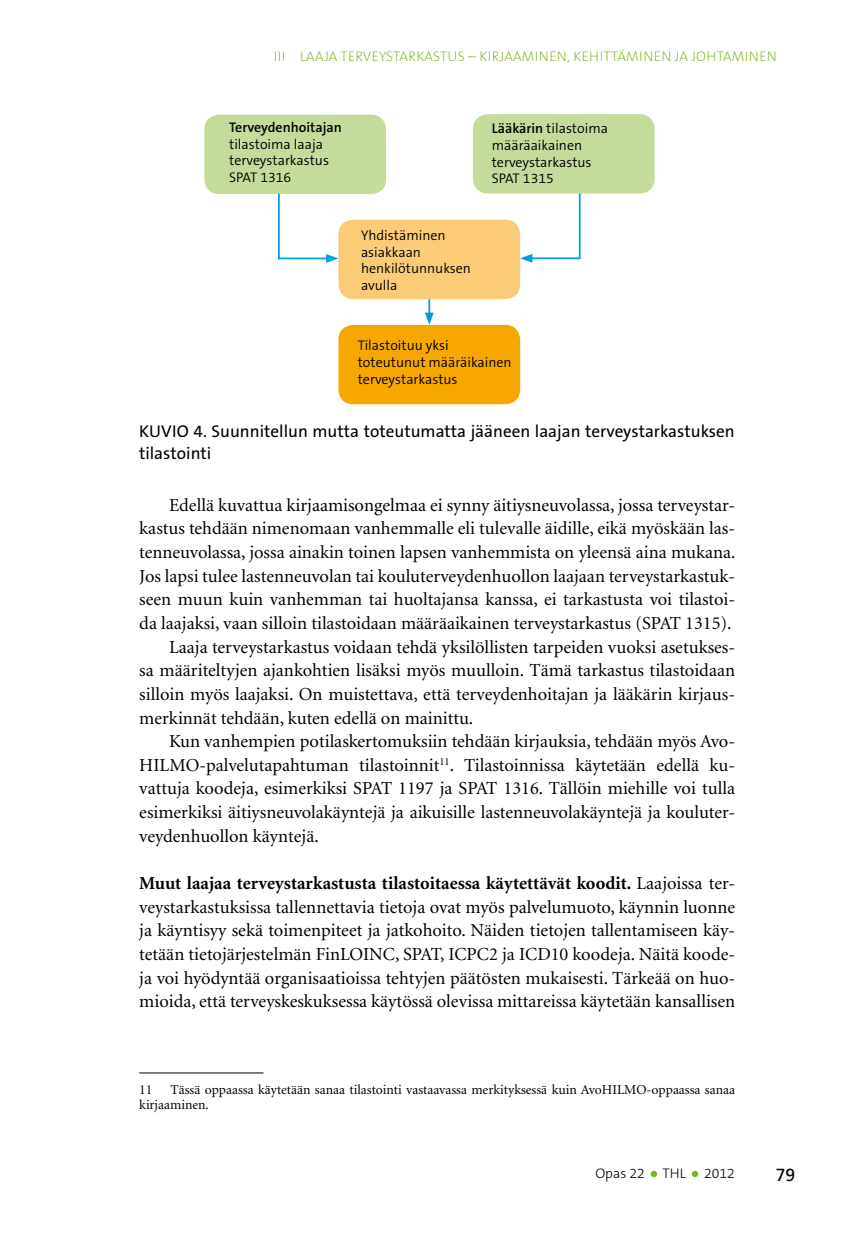
<style>
.page{position:relative;width:859px;height:1241px;background:#fff}
.page>*{position:absolute;margin:0;border:0;box-sizing:border-box;transform-origin:0 0}
.t1{font:18.38px/23.6px "Minion";color:#000;text-align:justify}
.t2{font:17.5px "Frutiger";color:#000}
.t3{font:17.15px/21.9px "The Sans B W5 Plain";color:#000}
.t4{font:300 14px/16.8px "The Sans B W4";color:#000}
.t5{font:200 14px "The Sans B W2";letter-spacing:.02em;color:#7ab51d}
.t6{font:600 14px "The Sans B W6";color:#000}
.t7{font:300 14px "The Sans B W3";color:#000}
.t8{font:13.65px/15.8px "Minion";color:#000}
.s1{font-family:"The Sans B W6";font-weight:600}
.s2{font-weight:700}
.s3{color:#7ab51d}
</style>
<div class="page">
<svg style="left:650px;top:1170px;width:6px;height:6px"></svg>
<div style="left:691px;top:1170px;width:7px;height:6px;border:4px solid #7ab51d;border-radius:50%"></div>
<hr style="left:139px;top:1072px;width:124px;height:1px;background:#000">
<div style="left:338px;top:325px;width:182px;height:79px;background:#f7a800;border-radius:15px"></div>
<div style="left:472px;top:114px;width:182px;height:79px;background:#c4db99;border-radius:15px"></div>
<div style="left:338px;top:220px;width:182px;height:79px;background:#fccb77;border-radius:15px"></div>
<div style="left:204px;top:115px;width:182px;height:79px;background:#c4db99;border-radius:15px"></div>
<hr style="left:278px;top:193px;width:1px;height:66px;background:#009ee0">
<hr style="left:279px;top:257px;width:50px;height:2px;background:#009ee0">
<svg style="left:326px;top:254px;width:12px;height:9px"></svg>
<hr style="left:578px;top:193px;width:2px;height:66px;background:#009ee0">
<hr style="left:529px;top:257px;width:50px;height:2px;background:#009ee0">
<svg style="left:520px;top:254px;width:12px;height:9px"></svg>
<svg style="left:424px;top:299px;width:9px;height:26px"></svg>
<p class="t5" style="left:273px;top:47px;width:504px">II I LAAJA TERVEYSTARKASTUS – KI RJAAMI NEN, KEHITTÄMI NEN JA JOHTAMI NEN</p>
<p class="t6" style="left:229px;top:118px;width:114px">Terveydenhoitajan</p>
<p class="t4" style="left:229px;top:135px;width:101px">tilastoima laaja terveystarkastus<br>SPAT 1316</p>
<p class="t4" style="left:361px;top:227px;width:111px">Yhdistäminen asiakkaan henkilötunnuksen avulla</p>
<p class="t4" style="left:491px;top:120px;width:118px"><span class="s1">Lääkärin</span> tilastoima määräaikainen terveystarkastus<br>SPAT 1315</p>
<p class="t4" style="left:357px;top:337px;width:155px">Tilastoituu yksi toteutunut määräikainen terveystarkastus</p>
<p class="t3" style="left:139px;top:421px;width:597px">Kuvio 4. Suunnitellun mutta toteutumatta jääneen laajan terveystarkastuksen tilastointi</p>
<p class="t1" style="left:169px;top:493px;width:567px">Edellä kuvattua kirjaamisongelmaa ei synny äitiysneuvolassa, jossa terveystar-</p>
<p class="t1" style="left:139px;top:517px;width:597px">kastus tehdään nimenomaan vanhemmalle eli tulevalle äidille, eikä myöskään las-</p>
<p class="t1" style="left:139px;top:541px;width:597px">tenneuvolassa, jossa ainakin toinen lapsen vanhemmista on yleensä aina mukana.</p>
<p class="t1" style="left:139px;top:564px;width:597px">Jos lapsi tulee lastenneuvolan tai kouluterveydenhuollon laajaan terveystarkastuk-</p>
<p class="t1" style="left:139px;top:588px;width:597px">seen muun kuin vanhemman tai huoltajansa kanssa, ei tarkastusta voi tilastoi-</p>
<p class="t1" style="left:139px;top:612px;width:593px">da laajaksi, vaan silloin tilastoidaan määräaikainen terveystarkastus (SPAT 1315).</p>
<p class="t1" style="left:169px;top:635px;width:567px">Laaja terveystarkastus voidaan tehdä yksilöllisten tarpeiden vuoksi asetukses-</p>
<p class="t1" style="left:139px;top:659px;width:597px">sa määriteltyjen ajankohtien lisäksi myös muulloin. Tämä tarkastus tilastoidaan</p>
<p class="t1" style="left:139px;top:682px;width:597px">silloin myös laajaksi. On muistettava, että terveydenhoitajan ja lääkärin kirjaus-</p>
<p class="t1" style="left:139px;top:706px;width:335px">merkinnät tehdään, kuten edellä on mainittu.</p>
<p class="t1" style="left:169px;top:730px;width:567px">Kun vanhempien potilaskertomuksiin tehdään kirjauksia, tehdään myös Avo-</p>
<p class="t1" style="left:139px;top:753px;width:597px">HILMO-palvelutapahtuman tilastoinnit<sup>11</sup>. Tilastoinnissa käytetään edellä ku-</p>
<p class="t1" style="left:139px;top:777px;width:597px">vattuja koodeja, esimerkiksi SPAT 1197 ja SPAT 1316. Tällöin miehille voi tulla</p>
<p class="t1" style="left:139px;top:801px;width:597px">esimerkiksi äitiysneuvolakäyntejä ja aikuisille lastenneuvolakäyntejä ja kouluter-</p>
<p class="t1" style="left:139px;top:824px;width:181px">veydenhuollon käyntejä.</p>
<p class="t1" style="left:139px;top:871px;width:597px"><span class="s2">Muut laajaa terveystarkastusta tilastoitaessa käytettävät koodit.</span> Laajoissa ter&shy;veystarkastuksissa tallennettavia tietoja ovat myös palvelumuoto, käynnin luonne ja käyntisyy sekä toimenpiteet ja jatkohoito. Näiden tietojen tallentamiseen käy&shy;tetään tietojärjestelmän FinLOINC, SPAT, ICPC2 ja ICD10 koodeja. Näitä koode&shy;ja voi hyödyntää organisaatioissa tehtyjen päätösten mukaisesti. Tärkeää on huo&shy;mioida, että terveyskeskuksessa käytössä olevissa mittareissa käytetään kansallisen</p>
<p class="t8" style="left:139px;top:1081px;width:597px;text-indent:31px">Tässä oppaassa käytetään sanaa tilastointi vastaavassa merkityksessä kuin AvoHILMO-oppaassa sanaa kirjaaminen.</p>
<p class="t8" style="left:139px;top:1081px;width:15px">11</p>
<p class="t7" style="left:595px;top:1164px;width:141px">Opas 22 <span class="s3">•</span> THL <span class="s3">•</span> 2012</p>
<p class="t2" style="left:775px;top:1164px;width:21px">79</p>
</div>
